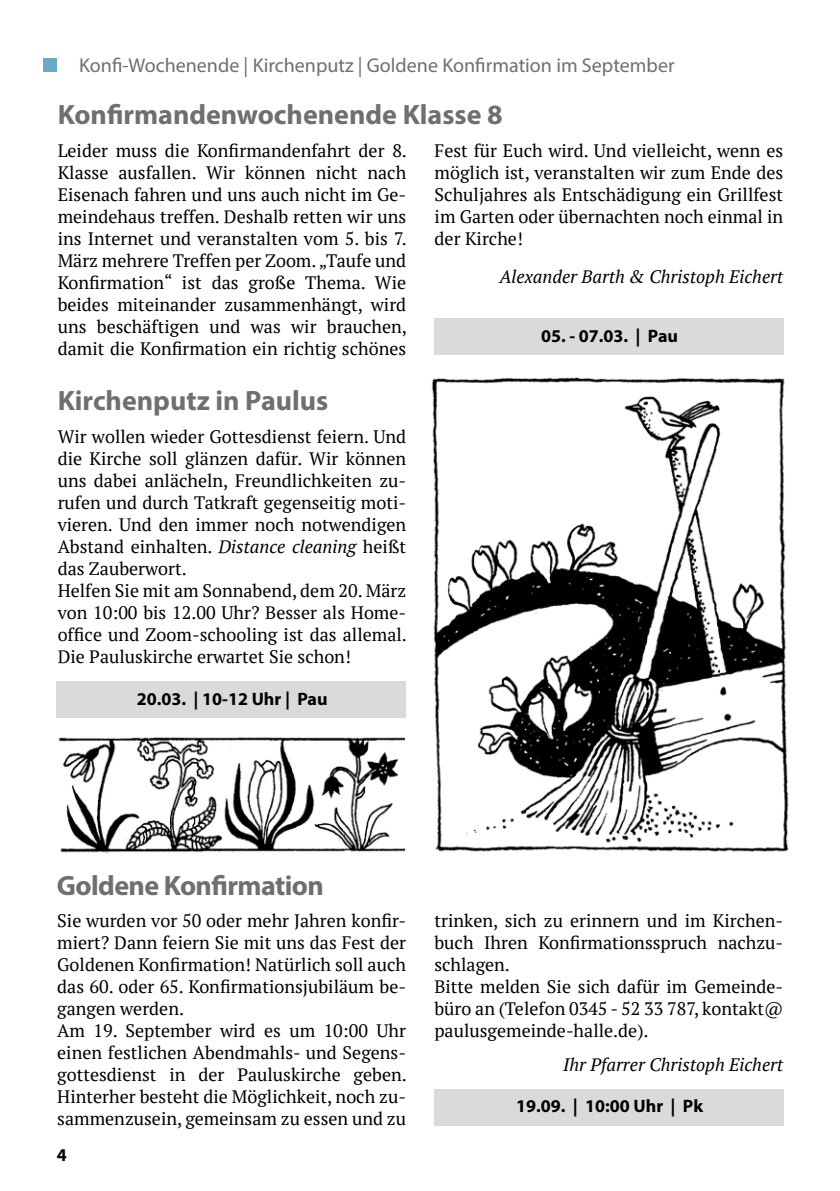
<style>
.page{position:relative;width:840px;height:1191px;background:#fff}
.page>*{position:absolute;margin:0;border:0;box-sizing:border-box;transform-origin:0 0}
.t1{font:700 28px "Myriad Pro";color:#706f6f}
.t2{font:700 28px "Myriad Pro";letter-spacing:-.02em;color:#706f6f}
.t3{font:20px "Myriad Pro";color:#706f6f}
.t4{font:18px/22px "PT Serif";color:#000}
.t5{font:italic 18px "PT Serif";color:#000}
.t6{font:700 18px "Myriad Pro";color:#000}
.s1{font-style:italic}
</style>
<div class="page">
<div style="left:43px;top:58px;width:14px;height:14px;background:#68aac8"></div>
<div style="left:434px;top:1088px;width:348px;height:37px;background:#dadada"></div>
<div style="left:434px;top:318px;width:348px;height:37px;background:#dadada"></div>
<img style="left:58px;top:737px;width:347px;height:117px">
<div style="left:57px;top:681px;width:348px;height:37px;background:#dadada"></div>
<img style="left:431px;top:377px;width:358px;height:475px">
<p class="t3" style="left:79px;top:53px;width:596px">Konfi-Wochenende | Kirchenputz | Goldene Konfirmation im September</p>
<h1 class="t1" style="left:58px;top:96px;width:446px">Konfirmandenwochenende Klasse 8</h1>
<p class="t4" style="left:58px;top:139px;width:350px;text-align:justify">Leider muss die Konfirmandenfahrt der 8.<br>Klasse ausfallen. Wir können nicht nach Eisenach fahren und uns auch nicht im Ge&shy;meindehaus treffen. Deshalb retten wir uns ins Internet und veranstalten vom 5. bis 7.<br>März mehrere Treffen per Zoom. „Taufe und Konfirmation“ ist das große Thema. Wie beides miteinander zusammenhängt, wird uns beschäftigen und was wir brauchen, damit die Konfirmation ein richtig schönes</p>
<p class="t4" style="left:434px;top:139px;width:350px;text-align:justify">Fest für Euch wird. Und vielleicht, wenn es möglich ist, veranstalten wir zum Ende des Schuljahres als Entschädigung ein Grillfest im Garten oder übernachten noch einmal in der Kirche!</p>
<p class="t5" style="left:499px;top:265px;width:285px">Alexander Barth &amp; Christoph Eichert</p>
<p class="t6" style="left:541px;top:324px;width:138px">05. - 07.03. | Pau</p>
<h1 class="t1" style="left:58px;top:382px;width:272px">Kirchenputz in Paulus</h1>
<p class="t4" style="left:58px;top:425px;width:350px">Wir wollen wieder Gottesdienst feiern. Und die Kirche soll glänzen dafür. Wir können uns dabei anlächeln, Freundlichkeiten zu&shy;rufen und durch Tatkraft gegenseitig moti&shy;vieren. Und den immer noch notwendigen Abstand einhalten. <span class="s1">Distance cleaning</span> heißt das Zauberwort.<br>Helfen Sie mit am Sonnabend, dem 20. März von 10:00 bis 12.00 Uhr? Besser als Home&shy;office und Zoom-schooling ist das allemal.<br>Die Pauluskirche erwartet Sie schon!</p>
<p class="t6" style="left:137px;top:687px;width:192px">20.03. | 10-12 Uhr | Pau</p>
<h1 class="t2" style="left:57px;top:867px;width:268px">Goldene Konfirmation</h1>
<p class="t4" style="left:57px;top:910px;width:351px">Sie wurden vor 50 oder mehr Jahren konfir&shy;miert? Dann feiern Sie mit uns das Fest der Goldenen Konfirmation! Natürlich soll auch das 60. oder 65. Konfirmationsjubiläum be&shy;gangen werden.<br>Am 19. September wird es um 10:00 Uhr einen festlichen Abendmahls- und Segens&shy;gottesdienst in der Pauluskirche geben.<br>Hinterher besteht die Möglichkeit, noch zu&shy;sammenzusein, gemeinsam zu essen und zu</p>
<p class="t4" style="left:434px;top:909px;width:350px">trinken, sich zu erinnern und im Kirchen&shy;buch Ihren Konfirmationsspruch nachzu&shy;schlagen.<br>Bitte melden Sie sich dafür im Gemeinde&shy;büro an (Telefon 0345 - 52 33 787, kontakt@ paulusgemeinde-halle.de).</p>
<p class="t5" style="left:563px;top:1053px;width:221px">Ihr Pfarrer Christoph Eichert</p>
<p class="t6" style="left:516px;top:1094px;width:188px">19.09. | 10:00 Uhr | Pk</p>
<p class="t6" style="left:57px;top:1143px;width:11px">4</p>
</div>
